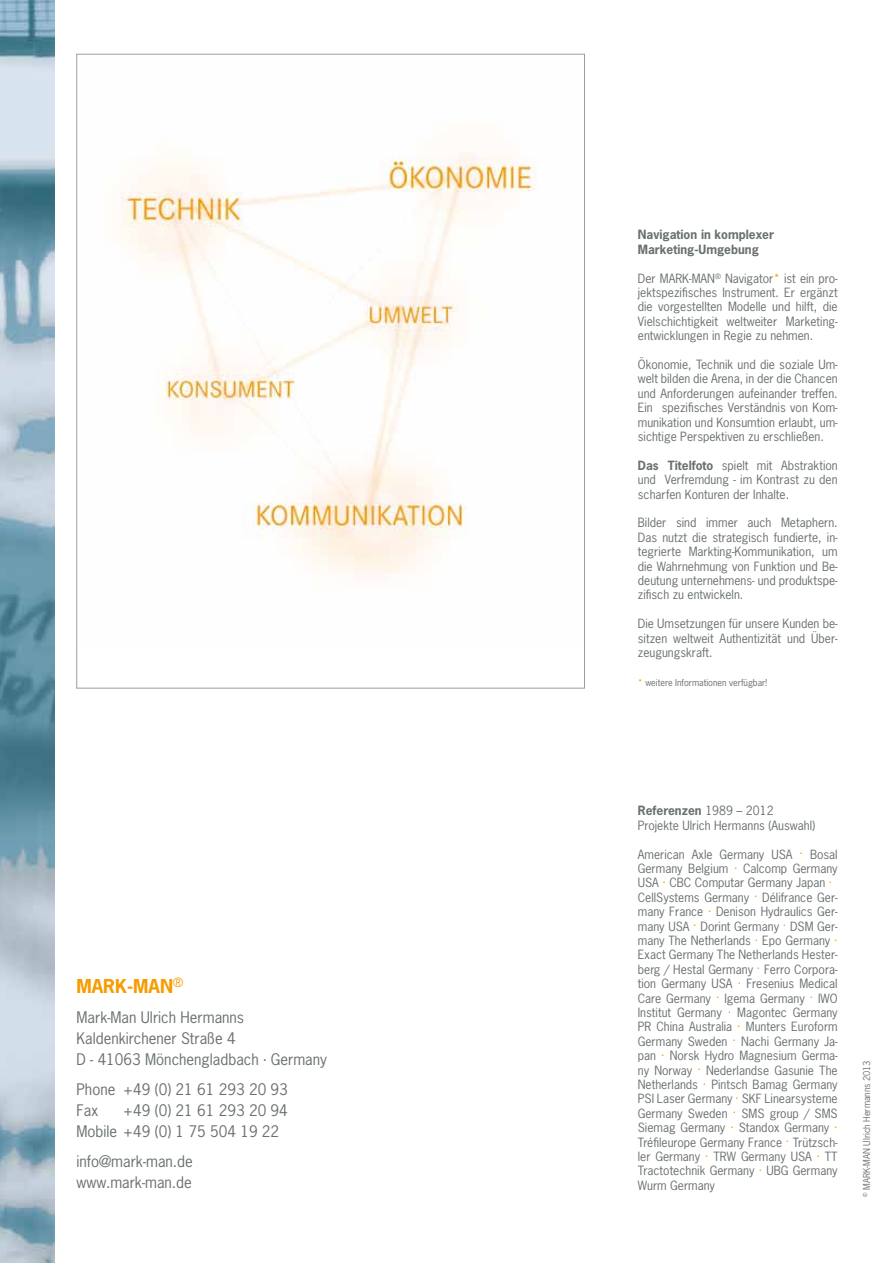
<style>
.page{position:relative;width:893px;height:1263px;background:#fff}
.page>*{position:absolute;margin:0;border:0;box-sizing:border-box;transform-origin:0 0}
.t1{font:700 18px "News Gothic Std";color:#f59d00}
.t2{font:15px/21px "News Gothic Std";color:#69716d}
.t3{font:12px/14.4px "News Gothic Std";color:#69716d;text-align:justify}
.t4{font:700 12px/14.4px "News Gothic Std";color:#69716d}
.t5{font:9px "News Gothic Std";color:#69716d}
.s1{color:#f59d00}
.s2{font-weight:700}
</style>
<div class="page">
<img style="left:0;top:0;width:54px;height:1263px">
<img style="left:121px;top:154px;width:416px;height:419px">
<h1 class="t1" style="left:77px;top:974px;width:108px">Mark-Man<sup>®</sup></h1>
<p class="t2" style="left:77px;top:1007px;width:252px">Mark-Man Ulrich Hermanns<br>Kaldenkirchener Straße 4<br>D - 41063 Mönchengladbach . Germany</p>
<p class="t2" style="left:77px;top:1079px;width:213px">Phone +49 (0) 21 61 293 20 93<br>Fax</p>
<p class="t2" style="left:77px;top:1100px;width:213px;text-indent:47px">+49 (0) 21 61 293 20 94<br>Mobile +49 (0) 1 75 504 19 22</p>
<p class="t2" style="left:77px;top:1151px;width:118px">info@mark-man.de www.mark-man.de</p>
<p class="t4" style="left:638px;top:227px;width:138px">Navigation in komplexer<br>Marketing-Umgebung</p>
<p class="t3" style="left:638px;top:271px;width:201px">Der MARK-MAN<sup>®</sup> Navigator<span class="s1">*</span> ist ein pro&shy;jektspezifisches Instrument. Er ergänzt die vorgestellten Modelle und hilft, die Vielschichtigkeit weltweiter Marketing&shy;entwicklungen in Regie zu nehmen.</p>
<p class="t3" style="left:638px;top:357px;width:201px">Ökonomie, Technik und die soziale Um&shy;welt bilden die Arena, in der die Chancen und Anforderungen aufeinander treffen.<br>Ein spezifisches Verständnis von Kom&shy;munikation und Konsumtion erlaubt, um&shy;sichtige Perspektiven zu erschließen.</p>
<p class="t3" style="left:638px;top:458px;width:201px"><span class="s2">Das Titelfoto</span> spielt mit Abstraktion und Verfremdung - im Kontrast zu den scharfen Konturen der Inhalte.</p>
<p class="t3" style="left:638px;top:516px;width:201px">Bilder sind immer auch Metaphern.<br>Das nutzt die strategisch fundierte, in&shy;tegrierte Markting-Kommunikation, um die Wahrnehmung von Funktion und Be&shy;deutung unternehmens- und produktspe&shy;zifisch zu entwickeln.</p>
<p class="t3" style="left:638px;top:616px;width:201px">Die Umsetzungen für unsere Kunden be&shy;sitzen weltweit Authentizität und Über&shy;zeugungskraft.</p>
<p class="t5" style="left:638px;top:677px;width:131px"><span class="s1">*</span> weitere Informationen verfügbar!</p>
<p class="t3" style="left:638px;top:804px;width:179px"><span class="s2">Referenzen</span> 1989 – 2012<br>Projekte Ulrich Hermanns (Auswahl)</p>
<p class="t3" style="left:638px;top:847px;width:201px;text-align:left">American Axle Germany USA <sup>.</sup> Bosal Germany Belgium <sup>.</sup> Calcomp Germany USA <sup>.</sup> CBC Computar Germany Japan <sup>.<br></sup>CellSystems Germany <sup>.</sup> Délifrance Ger&shy;many France <sup>.</sup> Denison Hydraulics Ger&shy;many USA <sup>.</sup> Dorint Germany <sup>.</sup> DSM Ger&shy;many The Netherlands <sup>.</sup> Epo Germany <sup>.<br></sup>Exact Germany The Netherlands Hester&shy;berg / Hestal Germany <sup>.</sup> Ferro Corpora&shy;tion Germany USA <sup>.</sup> Fresenius Medical Care Germany <sup>.</sup> Igema Germany <sup>.</sup> IWO Institut Germany <sup>.</sup> Magontec Germany PR China Australia <sup>.</sup> Munters Euroform Germany Sweden <sup>.</sup> Nachi Germany Ja&shy;pan <sup>.</sup> Norsk Hydro Magnesium Germa&shy;ny Norway <sup>.</sup> Nederlandse Gasunie The Netherlands <sup>.</sup> Pintsch Bamag Germany PSI Laser Germany <sup>.</sup> SKF Linearsysteme Germany Sweden <sup>.</sup> SMS group / SMS Siemag Germany <sup>.</sup> Standox Germany <sup>.<br></sup>Tréfileurope Germany France <sup>.</sup> Trützsch&shy;ler Germany <sup>.</sup> TRW Germany USA <sup>.</sup> TT Tractotechnik Germany <sup>.</sup> UBG Germany Wurm Germany</p>
<p class="t5" style="left:861px;top:1196px;width:138px;rotate:-90deg"><sup>©</sup> MARK-MAN Ulrich Hermanns 2013</p>
</div>
